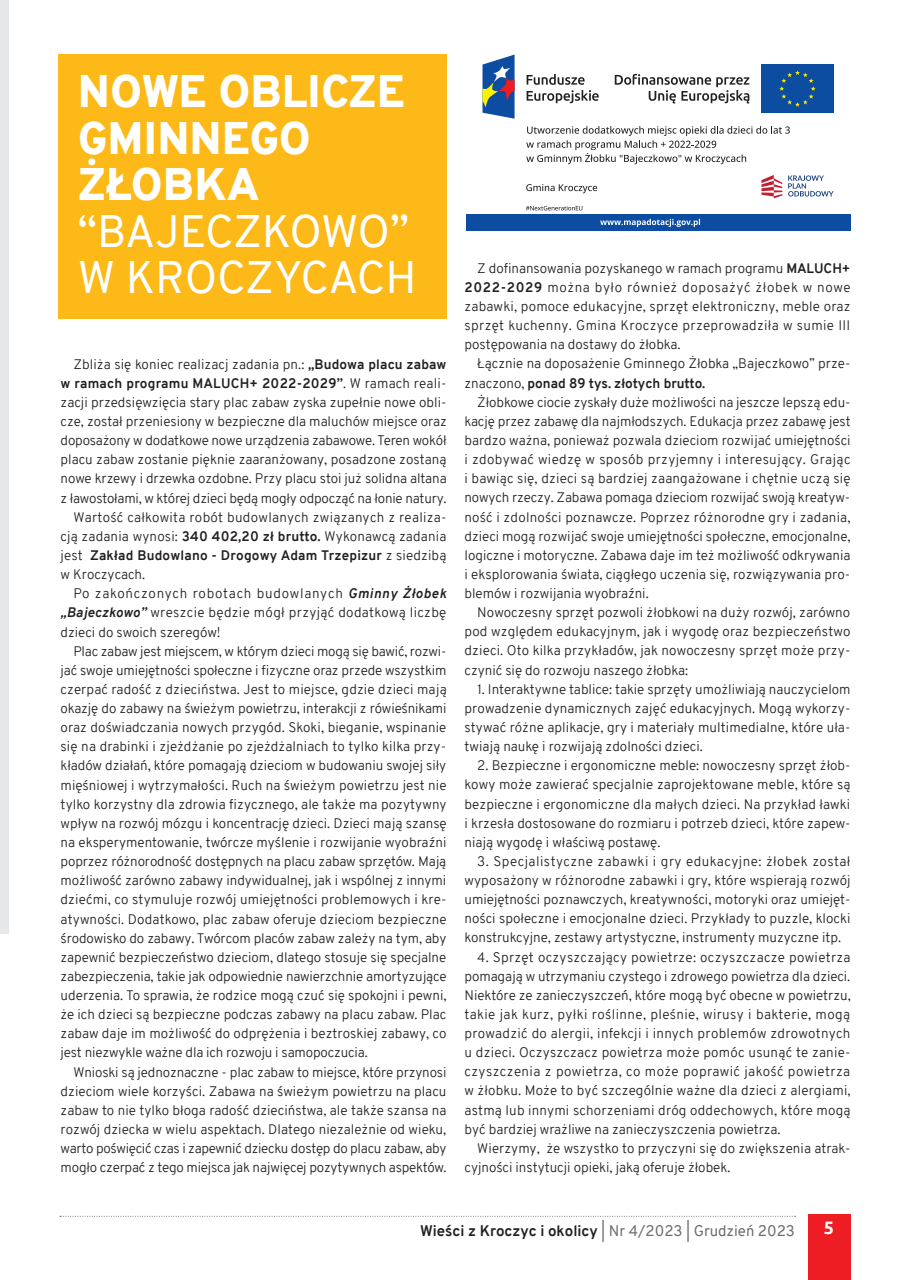
<style>
.page{position:relative;width:910px;height:1280px;background:#fff}
.page>*{position:absolute;margin:0;border:0;box-sizing:border-box;transform-origin:0 0}
.t1{font:900 44.4px/46.5px "Overpass";color:#fff}
.t2{font:44.4px/46.5px "Overpass";letter-spacing:-.02em;color:#fff}
.t3{font:700 18px "Ubuntu";color:#fff}
.t4{font:700 15px "Overpass";color:#231f20}
.t5{font:300 13.5px/19.2px "Overpass";color:#231f20;text-align:justify}
.t6{font:300 13.5px "Overpass";letter-spacing:.025em;color:#231f20}
.t7{font:700 13.5px "Overpass";letter-spacing:.015em;color:#231f20}
.t8{font:300 13.5px "Overpass";letter-spacing:-.02em;color:#231f20}
.t9{font:300 13.5px "Overpass";letter-spacing:.055em;color:#231f20}
.s1{font-weight:700}
.s2{font-weight:300}
.s3{font-weight:700;font-style:italic}
.s4{font-weight:400;color:#6c6d70}
</style>
<div class="page">
<div style="left:808px;top:1215px;width:42px;height:65px;background:#ee1d23"></div>
<svg style="left:60px;top:1216px;width:736px;height:1px"></svg>
<div style="left:0;top:0;width:9px;height:933px;background:#e6e7e9"></div>
<svg style="left:526px;top:206px;width:56px;height:4px"></svg>
<div style="left:466px;top:215px;width:384px;height:16px;background:#0d4da1"></div>
<svg style="left:600px;top:219px;width:100px;height:8px"></svg>
<svg style="left:527px;top:74px;width:72px;height:29px"></svg>
<svg style="left:482px;top:55px;width:33px;height:64px;background:#5b769e"></svg>
<svg style="left:615px;top:74px;width:134px;height:29px"></svg>
<div style="left:761px;top:65px;width:73px;height:48px;background:#0d4da1"></div>
<svg style="left:779px;top:70px;width:37px;height:37px"></svg>
<svg style="left:788px;top:175px;width:46px;height:22px"></svg>
<svg style="left:761px;top:175px;width:21px;height:23px"></svg>
<svg style="left:526px;top:184px;width:71px;height:9px"></svg>
<svg style="left:526px;top:126px;width:264px;height:38px"></svg>
<div style="left:58px;top:54px;width:388px;height:265px;background:#fcb918"></div>
<h1 class="t1" style="left:78px;top:69px;width:298px">NOWE OBLICZE<br>GMINNE</h1>
<h1 class="t1" style="left:78px;top:115px;width:234px;text-indent:171px">GO<br>ŻŁOBKA</h1>
<h1 class="t2" style="left:78px;top:208px;width:340px">“BAJECZKOWO”<br>W KROCZYCACH</h1>
<p class="t5" style="left:73px;top:354px;width:375px">Zbliża się koniec realizacj zadania pn.: <span class="s1">„Budowa placu zabaw</span></p>
<p class="t7" style="left:61px;top:373px;width:387px">w ramach programu MALUCH+ 2022-2029”<span class="s2">. W ramach reali-</span></p>
<p class="t5" style="left:61px;top:393px;width:388px">zacji przedsięwzięcia stary plac zabaw zyska zupełnie nowe obli-</p>
<p class="t5" style="left:61px;top:412px;width:388px">cze, został przeniesiony w bezpieczne dla maluchów miejsce oraz</p>
<p class="t5" style="left:61px;top:431px;width:388px">doposażony w dodatkowe nowe urządzenia zabawowe. Teren wokół</p>
<p class="t5" style="left:61px;top:450px;width:387px">placu zabaw zostanie pięknie zaaranżowany, posadzone zostaną</p>
<p class="t5" style="left:61px;top:469px;width:388px">nowe krzewy i drzewka ozdobne. Przy placu stoi już solidna altana</p>
<p class="t5" style="left:61px;top:488px;width:387px">z ławostołami, w której dzieci będą mogły odpocząć na łonie natury.</p>
<p class="t6" style="left:73px;top:507px;width:375px">Wartość całkowita robót budowlanych związanych z realiza-</p>
<p class="t5" style="left:61px;top:527px;width:387px">cją zadania wynosi: <span class="s1">340 402,20 zł brutto.</span> Wykonawcą zadania</p>
<p class="t7" style="left:61px;top:546px;width:387px"><span class="s2">jest</span> Zakład Budowlano - Drogowy Adam Trzepizur <span class="s2">z siedzibą</span></p>
<p class="t5" style="left:61px;top:565px;width:86px">w Kroczycach.</p>
<p class="t9" style="left:73px;top:584px;width:375px">Po zakończonych robotach budowlanych <span class="s3">Gminny Żłobek</span></p>
<p class="t6" style="left:61px;top:603px;width:387px"><span class="s3">„Bajeczkowo”</span> wreszcie będzie mógł przyjąć dodatkową liczbę</p>
<p class="t5" style="left:61px;top:622px;width:161px">dzieci do swoich szeregów!</p>
<p class="t5" style="left:73px;top:641px;width:375px">Plac zabaw jest miejscem, w którym dzieci mogą się bawić, rozwi-</p>
<p class="t5" style="left:61px;top:660px;width:387px">jać swoje umiejętności społeczne i fizyczne oraz przede wszystkim</p>
<p class="t5" style="left:61px;top:680px;width:388px">czerpać radość z dzieciństwa. Jest to miejsce, gdzie dzieci mają</p>
<p class="t5" style="left:61px;top:699px;width:388px">okazję do zabawy na świeżym powietrzu, interakcji z rówieśnikami</p>
<p class="t5" style="left:61px;top:718px;width:387px">oraz doświadczania nowych przygód. Skoki, bieganie, wspinanie</p>
<p class="t5" style="left:61px;top:737px;width:387px">się na drabinki i zjeżdżanie po zjeżdżalniach to tylko kilka przy-</p>
<p class="t5" style="left:61px;top:756px;width:387px">kładów działań, które pomagają dzieciom w budowaniu swojej siły</p>
<p class="t5" style="left:61px;top:775px;width:387px">mięśniowej i wytrzymałości. Ruch na świeżym powietrzu jest nie</p>
<p class="t5" style="left:61px;top:794px;width:387px">tylko korzystny dla zdrowia fizycznego, ale także ma pozytywny</p>
<p class="t5" style="left:61px;top:814px;width:388px">wpływ na rozwój mózgu i koncentrację dzieci. Dzieci mają szansę</p>
<p class="t5" style="left:61px;top:833px;width:387px">na eksperymentowanie, twórcze myślenie i rozwijanie wyobraźni</p>
<p class="t5" style="left:61px;top:852px;width:387px">poprzez różnorodność dostępnych na placu zabaw sprzętów. Mają</p>
<p class="t5" style="left:61px;top:871px;width:387px">możliwość zarówno zabawy indywidualnej, jak i wspólnej z innymi</p>
<p class="t5" style="left:61px;top:890px;width:387px">dziećmi, co stymuluje rozwój umiejętności problemowych i kre-</p>
<p class="t5" style="left:61px;top:909px;width:388px">atywności. Dodatkowo, plac zabaw oferuje dzieciom bezpieczne</p>
<p class="t5" style="left:61px;top:928px;width:387px">środowisko do zabawy. Twórcom placów zabaw zależy na tym, aby</p>
<p class="t5" style="left:61px;top:947px;width:387px">zapewnić bezpieczeństwo dzieciom, dlatego stosuje się specjalne</p>
<p class="t5" style="left:61px;top:967px;width:388px">zabezpieczenia, takie jak odpowiednie nawierzchnie amortyzujące</p>
<p class="t5" style="left:61px;top:986px;width:387px">uderzenia. To sprawia, że rodzice mogą czuć się spokojni i pewni,</p>
<p class="t5" style="left:61px;top:1005px;width:387px">że ich dzieci są bezpieczne podczas zabawy na placu zabaw. Plac</p>
<p class="t5" style="left:61px;top:1024px;width:387px">zabaw daje im możliwość do odprężenia i beztroskiej zabawy, co</p>
<p class="t5" style="left:61px;top:1043px;width:309px">jest niezwykle ważne dla ich rozwoju i samopoczucia.</p>
<p class="t5" style="left:73px;top:1062px;width:375px">Wnioski są jednoznaczne - plac zabaw to miejsce, które przynosi</p>
<p class="t5" style="left:61px;top:1081px;width:387px">dzieciom wiele korzyści. Zabawa na świeżym powietrzu na placu</p>
<p class="t5" style="left:61px;top:1100px;width:387px">zabaw to nie tylko błoga radość dzieciństwa, ale także szansa na</p>
<p class="t5" style="left:61px;top:1120px;width:387px">rozwój dziecka w wielu aspektach. Dlatego niezależnie od wieku,</p>
<p class="t8" style="left:61px;top:1139px;width:387px">warto poświęcić czas i zapewnić dziecku dostęp do placu zabaw, aby</p>
<p class="t5" style="left:61px;top:1158px;width:387px">mogło czerpać z tego miejsca jak najwięcej pozytywnych aspektów.</p>
<p class="t5" style="left:465px;top:259px;width:388px;text-indent:13px">Z dofinansowania pozyskanego w ramach programu <span class="s1">MALUCH+ 2022-2029</span> można było również doposażyć żłobek w nowe zabawki, pomoce edukacyjne, sprzęt elektroniczny, meble oraz sprzęt kuchenny. Gmina Kroczyce przeprowadziła w sumie III postępowania na dostawy do żłobka.</p>
<p class="t5" style="left:465px;top:354px;width:387px;text-indent:13px">Łącznie na doposażenie Gminnego Żłobka „Bajeczkowo” prze&shy;znaczono, <span class="s1">ponad 89 tys. złotych brutto.</span></p>
<p class="t5" style="left:465px;top:392px;width:388px;text-indent:13px">Żłobkowe ciocie zyskały duże możliwości na jeszcze lepszą edu&shy;kację przez zabawę dla najmłodszych. Edukacja przez zabawę jest bardzo ważna, ponieważ pozwala dzieciom rozwijać umiejętności i zdobywać wiedzę w sposób przyjemny i interesujący. Grając i bawiąc się, dzieci są bardziej zaangażowane i chętnie uczą się nowych rzeczy. Zabawa pomaga dzieciom rozwijać swoją kreatyw&shy;ność i zdolności poznawcze. Poprzez różnorodne gry i zadania, dzieci mogą rozwijać swoje umiejętności społeczne, emocjonalne, logiczne i motoryczne. Zabawa daje im też możliwość odkrywania i eksplorowania świata, ciągłego uczenia się, rozwiązywania pro&shy;blemów i rozwijania wyobraźni.</p>
<p class="t5" style="left:465px;top:603px;width:387px;text-indent:13px">Nowoczesny sprzęt pozwoli żłobkowi na duży rozwój, zarówno pod względem edukacyjnym, jak i wygodę oraz bezpieczeństwo dzieci. Oto kilka przykładów, jak nowoczesny sprzęt może przy&shy;czynić się do rozwoju naszego żłobka:</p>
<p class="t5" style="left:465px;top:679px;width:388px;text-indent:13px">1. Interaktywne tablice: takie sprzęty umożliwiają nauczycielom prowadzenie dynamicznych zajęć edukacyjnych. Mogą wykorzy&shy;stywać różne aplikacje, gry i materiały multimedialne, które uła&shy;twiają naukę i rozwijają zdolności dzieci.</p>
<p class="t5" style="left:465px;top:756px;width:388px;text-indent:13px">2. Bezpieczne i ergonomiczne meble: nowoczesny sprzęt żłob&shy;kowy może zawierać specjalnie zaprojektowane meble, które są bezpieczne i ergonomiczne dla małych dzieci. Na przykład ławki i krzesła dostosowane do rozmiaru i potrzeb dzieci, które zapew&shy;niają wygodę i właściwą postawę.</p>
<p class="t5" style="left:465px;top:852px;width:388px;text-indent:13px">3. Specjalistyczne zabawki i gry edukacyjne: żłobek został wyposażony w różnorodne zabawki i gry, które wspierają rozwój umiejętności poznawczych, kreatywności, motoryki oraz umiejęt&shy;ności społeczne i emocjonalne dzieci. Przykłady to puzzle, klocki konstrukcyjne, zestawy artystyczne, instrumenty muzyczne itp.</p>
<p class="t5" style="left:465px;top:947px;width:388px;text-indent:13px">4. Sprzęt oczyszczający powietrze: oczyszczacze powietrza pomagają w utrzymaniu czystego i zdrowego powietrza dla dzieci.<br>Niektóre ze zanieczyszczeń, które mogą być obecne w powietrzu, takie jak kurz, pyłki roślinne, pleśnie, wirusy i bakterie, mogą prowadzić do alergii, infekcji i innych problemów zdrowotnych u dzieci. Oczyszczacz powietrza może pomóc usunąć te zanie&shy;czyszczenia z powietrza, co może poprawić jakość powietrza w żłobku. Może to być szczególnie ważne dla dzieci z alergiami, astmą lub innymi schorzeniami dróg oddechowych, które mogą być bardziej wrażliwe na zanieczyszczenia powietrza.</p>
<p class="t5" style="left:465px;top:1139px;width:387px;text-indent:13px">Wierzymy, że wszystko to przyczyni się do zwiększenia atrak&shy;cyjności instytucji opieki, jaką oferuje żłobek.</p>
<p class="t4" style="left:420px;top:1220px;width:376px">Wieści z Kroczyc i okolicy <span class="s4">| Nr 4/2023 | Grudzień 2023</span></p>
<h2 class="t3" style="left:824px;top:1217px;width:12px">5</h2>
</div>
